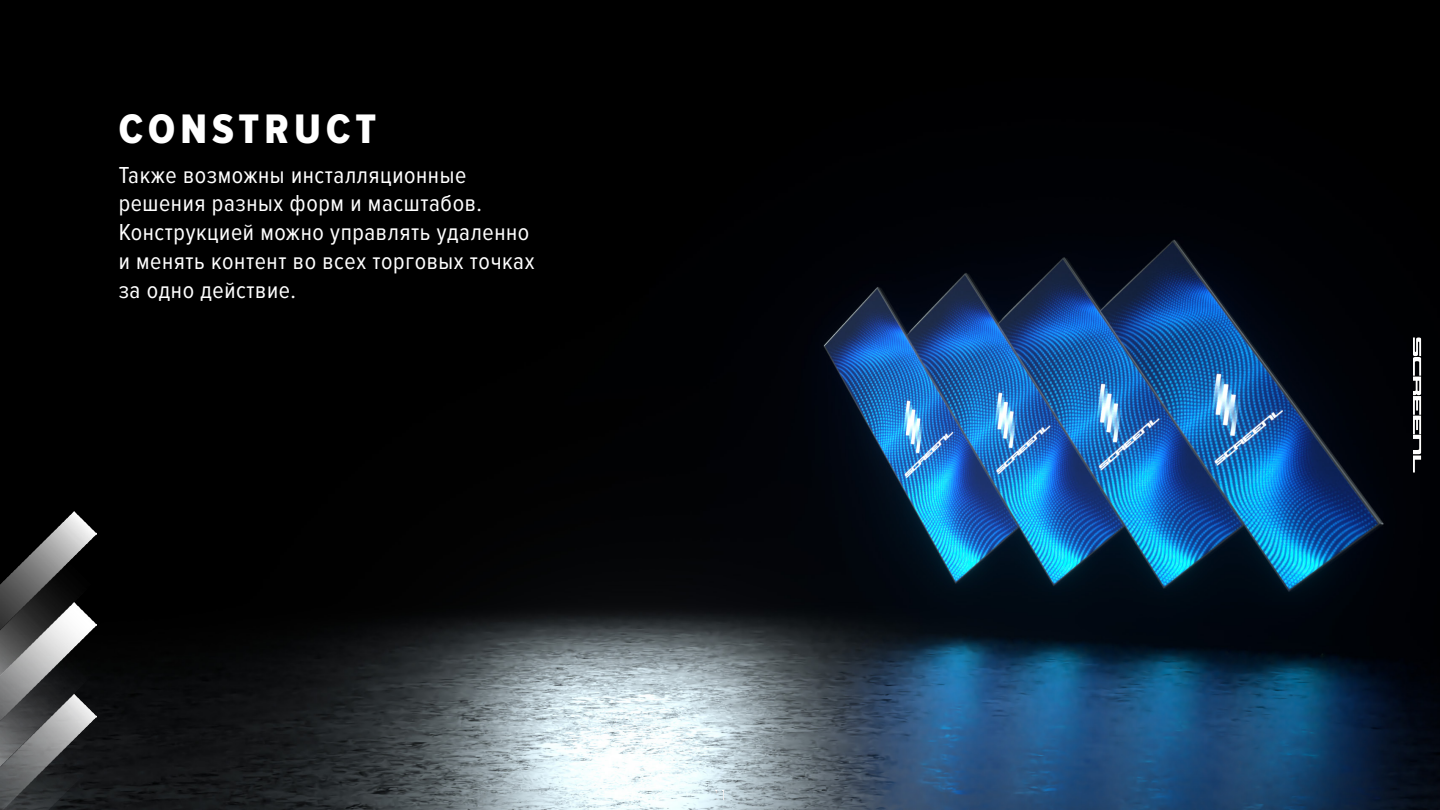
<style>
.page{position:relative;width:1440px;height:810px;background:#fff}
.page>*{position:absolute;margin:0;border:0;box-sizing:border-box;transform-origin:0 0}
.t1{font:42.75px "Proxima Nova Cond Extrabld";letter-spacing:.12em;color:#fff}
.t2{font:24px/28.8px "Proxima Nova Cond";letter-spacing:.025em;color:#fff}
.t3{font:15px "Bahnschrift";color:#fff}
</style>
<div class="page">
<img style="left:0;top:0;width:1440px;height:810px">
<img style="left:0;top:512px;width:97px;height:298px">
<h1 class="t1" style="left:119px;top:105px;width:259px">CONSTRUCT</h1>
<p class="t2" style="left:119px;top:161px;width:417px">Также возможны инсталляционные решения разных форм и масштабов.<br>Конструкцией можно управлять удаленно и менять контент во всех торговых точках за одно действие.</p>
<p class="t3" style="left:714px;top:783px;width:13px">11</p>
</div>
